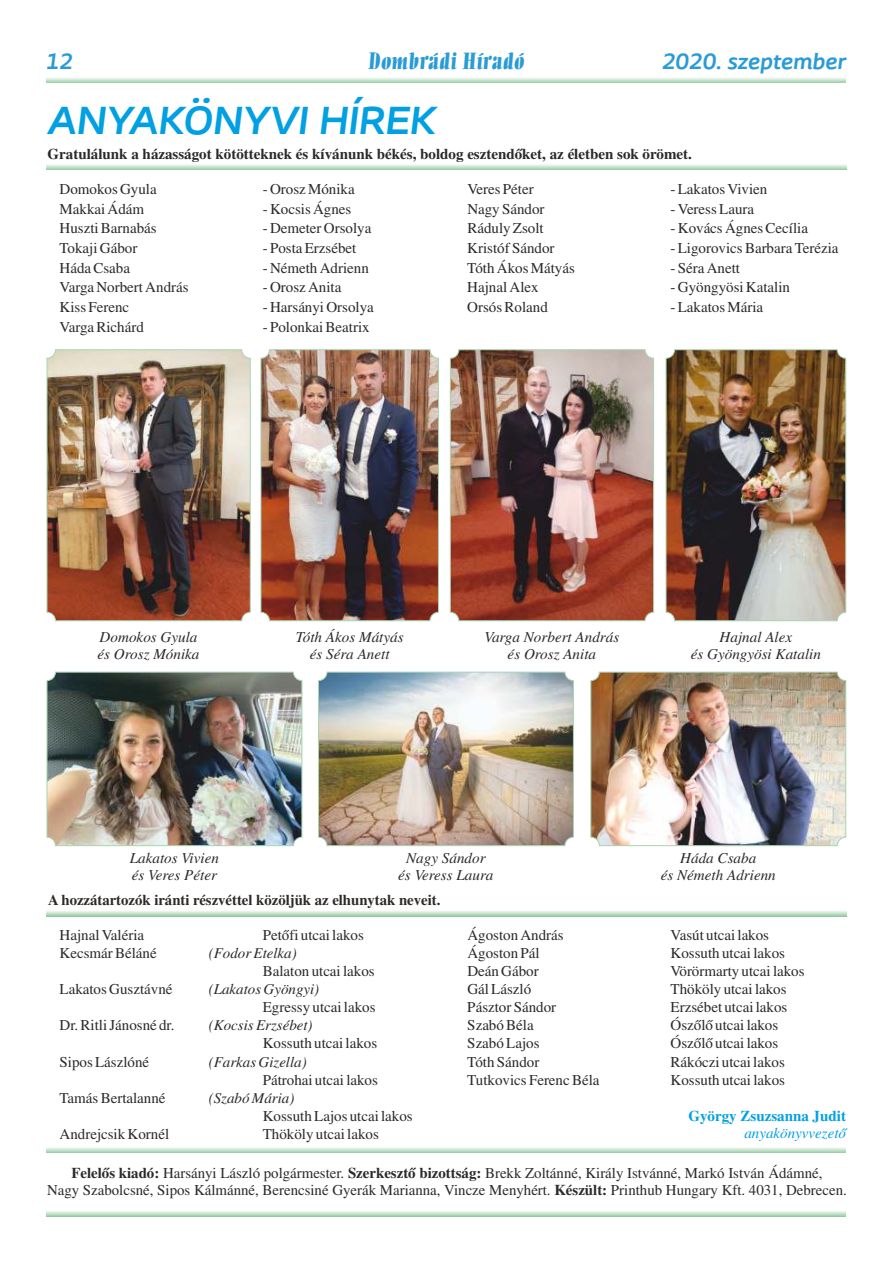
<style>
.page{position:relative;width:893px;height:1263px;background:#fff}
.page>*{position:absolute;margin:0;border:0;box-sizing:border-box;transform-origin:0 0}
.t1{font:italic 700 41.25px "Coloplast";color:#00a0e3}
.t2{font:italic 700 23.1px "Coloplast";color:#299bd7}
.t3{font:23.1px "Allegro BT";color:#299bd7}
.t4{font:italic 15.15px/16.6px "Toronto";color:#2b2a29;text-align:center}
.t5{font:15px/17px "Toronto";color:#2b2a29;text-align:center}
.t6{font:700 15px "Toronto";color:#2b2a29}
.t7{font:italic 15px "Toronto";color:#2b2a29}
.t8{font:700 15px "Toronto";color:#00a0e3}
.t9{font:italic 15px "Toronto";color:#00a0e3}
.s1{font-weight:700}
</style>
<div class="page">
<svg style="left:47px;top:78px;width:799px;height:5px;background:#c4e2ca"></svg>
<svg style="left:47px;top:164px;width:799px;height:6px"></svg>
<svg style="left:47px;top:911px;width:799px;height:5px;background:#c4e2ca"></svg>
<svg style="left:47px;top:1148px;width:799px;height:5px;background:#c0e0c6"></svg>
<img style="left:47px;top:350px;width:203px;height:271px;border-radius:9px">
<div style="left:47px;top:349px;width:204px;height:272px;border:1px solid #a9d4b0;border-radius:9px"></div>
<img style="left:666px;top:350px;width:180px;height:271px;border-radius:9px">
<div style="left:666px;top:349px;width:180px;height:272px;border:1px solid #a9d4b0;border-radius:9px"></div>
<img style="left:450px;top:350px;width:203px;height:271px;border-radius:9px">
<div style="left:450px;top:349px;width:204px;height:272px;border:1px solid #a9d4b0;border-radius:9px"></div>
<img style="left:261px;top:350px;width:177px;height:271px;border-radius:9px">
<div style="left:260px;top:349px;width:179px;height:272px;border:1px solid #a9d4b0;border-radius:9px"></div>
<img style="left:47px;top:672px;width:255px;height:173px;border-radius:9px">
<div style="left:47px;top:672px;width:255px;height:174px;border:1px solid #a9d4b0;border-radius:9px"></div>
<img style="left:318px;top:672px;width:255px;height:174px;border-radius:9px">
<div style="left:318px;top:672px;width:256px;height:174px;border:1px solid #a9d4b0;border-radius:9px"></div>
<img style="left:591px;top:672px;width:255px;height:174px;border-radius:9px">
<div style="left:590px;top:672px;width:256px;height:174px;border:1px solid #a9d4b0;border-radius:9px"></div>
<svg style="left:47px;top:1211px;width:799px;height:5px;background:#c8e4ce"></svg>
<h2 class="t2" style="left:45px;top:52px;width:28px">12</h2>
<h2 class="t3" style="left:368px;top:51px;width:158px">Dombrádi Híradó</h2>
<h2 class="t2" style="left:661px;top:52px;width:186px">2020. szeptember</h2>
<h1 class="t1" style="left:47px;top:103px;width:390px">ANYAKÖNYVI HÍREK</h1>
<p class="t6" style="left:48px;top:147px;width:646px">Gratulálunk a házasságot kötötteknek és kívánunk békés, boldog esztendőket, az életben sok örömet.</p>
<p class="t5" style="left:60px;top:181px;width:99px">Domokos Gyula</p>
<p class="t5" style="left:263px;top:181px;width:93px">- Orosz Mónika</p>
<p class="t5" style="left:60px;top:201px;width:86px">Makkai Ádám</p>
<p class="t5" style="left:263px;top:201px;width:90px">- Kocsis Ágnes</p>
<p class="t5" style="left:60px;top:221px;width:99px">Huszti Barnabás</p>
<p class="t5" style="left:263px;top:221px;width:110px">- Demeter Orsolya</p>
<p class="t5" style="left:60px;top:240px;width:79px">Tokaji Gábor</p>
<p class="t5" style="left:263px;top:240px;width:95px">- Posta Erzsébet</p>
<p class="t5" style="left:60px;top:260px;width:72px">Háda Csaba</p>
<p class="t5" style="left:263px;top:260px;width:108px">- Németh Adrienn</p>
<p class="t5" style="left:60px;top:280px;width:131px">Varga Norbert András</p>
<p class="t5" style="left:263px;top:280px;width:80px">- Orosz Anita</p>
<p class="t5" style="left:60px;top:299px;width:71px">Kiss Ferenc</p>
<p class="t5" style="left:263px;top:299px;width:113px">- Harsányi Orsolya</p>
<p class="t5" style="left:60px;top:319px;width:86px">Varga Richárd</p>
<p class="t5" style="left:263px;top:319px;width:108px">- Polonkai Beatrix</p>
<p class="t5" style="left:467px;top:181px;width:68px">Veres Péter</p>
<p class="t5" style="left:671px;top:181px;width:98px">- Lakatos Vivien</p>
<p class="t5" style="left:467px;top:201px;width:79px">Nagy Sándor</p>
<p class="t5" style="left:671px;top:201px;width:85px">- Veress Laura</p>
<p class="t5" style="left:467px;top:221px;width:78px">Ráduly Zsolt</p>
<p class="t5" style="left:671px;top:221px;width:139px">- Kovács Ágnes Cecília</p>
<p class="t5" style="left:467px;top:240px;width:89px">Kristóf Sándor</p>
<p class="t5" style="left:671px;top:240px;width:169px">- Ligorovics Barbara Terézia</p>
<p class="t5" style="left:467px;top:260px;width:109px">Tóth Ákos Mátyás</p>
<p class="t5" style="left:671px;top:260px;width:71px">- Séra Anett</p>
<p class="t5" style="left:467px;top:280px;width:73px">Hajnal Alex</p>
<p class="t5" style="left:671px;top:280px;width:121px">- Gyöngyösi Katalin</p>
<p class="t5" style="left:467px;top:299px;width:82px">Orsós Roland</p>
<p class="t5" style="left:671px;top:299px;width:94px">- Lakatos Mária</p>
<p class="t4" style="left:98px;top:629px;width:103px;text-align:left">Domokos Gyula és Orosz Mónika</p>
<p class="t4" style="left:296px;top:629px;width:109px">Tóth Ákos Mátyás és Séra Anett</p>
<p class="t4" style="left:484px;top:629px;width:136px">Varga Norbert András és Orosz Anita</p>
<p class="t4" style="left:691px;top:629px;width:132px">Hajnal Alex<br>és Gyöngyösi Katalin</p>
<p class="t4" style="left:130px;top:850px;width:91px;text-align:left">Lakatos Vivien és Veres Péter</p>
<p class="t4" style="left:398px;top:850px;width:97px">Nagy Sándor és Veress Laura</p>
<p class="t4" style="left:661px;top:850px;width:117px">Háda Csaba<br>és Németh Adrienn</p>
<p class="t6" style="left:48px;top:893px;width:394px">A hozzátartozók iránti részvéttel közöljük az elhunytak neveit.</p>
<p class="t5" style="left:60px;top:927px;width:86px">Hajnal Valéria</p>
<p class="t5" style="left:263px;top:927px;width:103px">Petőfi utcai lakos</p>
<p class="t5" style="left:60px;top:945px;width:99px">Kecsmár Béláné</p>
<p class="t7" style="left:209px;top:946px;width:89px">(Fodor Etelka)</p>
<p class="t5" style="left:263px;top:963px;width:113px">Balaton utcai lakos</p>
<p class="t5" style="left:60px;top:981px;width:114px">Lakatos Gusztávné</p>
<p class="t7" style="left:209px;top:982px;width:112px">(Lakatos Gyöngyi)</p>
<p class="t5" style="left:263px;top:999px;width:114px">Egressy utcai lakos</p>
<p class="t5" style="left:60px;top:1017px;width:117px">Dr. Ritli Jánosné dr.</p>
<p class="t7" style="left:209px;top:1018px;width:105px">(Kocsis Erzsébet)</p>
<p class="t5" style="left:263px;top:1036px;width:116px">Kossuth utcai lakos</p>
<p class="t5" style="left:60px;top:1054px;width:91px">Sipos Lászlóné</p>
<p class="t7" style="left:209px;top:1055px;width:99px">(Farkas Gizella)</p>
<p class="t5" style="left:263px;top:1072px;width:117px">Pátrohai utcai lakos</p>
<p class="t5" style="left:60px;top:1090px;width:108px">Tamás Bertalanné</p>
<p class="t7" style="left:209px;top:1091px;width:87px">(Szabó Mária)</p>
<p class="t5" style="left:263px;top:1108px;width:151px">Kossuth Lajos utcai lakos</p>
<p class="t5" style="left:60px;top:1126px;width:111px">Andrejcsik Kornél</p>
<p class="t5" style="left:263px;top:1126px;width:118px">Thököly utcai lakos</p>
<p class="t5" style="left:467px;top:927px;width:98px">Ágoston András</p>
<p class="t5" style="left:671px;top:927px;width:100px">Vasút utcai lakos</p>
<p class="t5" style="left:467px;top:945px;width:74px">Ágoston Pál</p>
<p class="t5" style="left:671px;top:945px;width:116px">Kossuth utcai lakos</p>
<p class="t5" style="left:467px;top:963px;width:73px">Deán Gábor</p>
<p class="t5" style="left:671px;top:963px;width:136px">Vörörmarty utcai lakos</p>
<p class="t5" style="left:467px;top:981px;width:65px">Gál László</p>
<p class="t5" style="left:671px;top:981px;width:118px">Thököly utcai lakos</p>
<p class="t5" style="left:467px;top:999px;width:90px">Pásztor Sándor</p>
<p class="t5" style="left:671px;top:999px;width:118px">Erzsébet utcai lakos</p>
<p class="t5" style="left:467px;top:1017px;width:68px">Szabó Béla</p>
<p class="t5" style="left:671px;top:1017px;width:109px">Ószőlő utcai lakos</p>
<p class="t5" style="left:467px;top:1036px;width:74px">Szabó Lajos</p>
<p class="t5" style="left:671px;top:1036px;width:109px">Ószőlő utcai lakos</p>
<p class="t5" style="left:467px;top:1054px;width:73px">Tóth Sándor</p>
<p class="t5" style="left:671px;top:1054px;width:116px">Rákóczi utcai lakos</p>
<p class="t5" style="left:467px;top:1072px;width:134px">Tutkovics Ferenc Béla</p>
<p class="t5" style="left:671px;top:1072px;width:116px">Kossuth utcai lakos</p>
<p class="t8" style="left:688px;top:1109px;width:159px">György Zsuzsanna Judit</p>
<p class="t9" style="left:744px;top:1126px;width:103px">anyakönyvvezető</p>
<p class="t5" style="left:47px;top:1165px;width:801px"><span class="s1">Felelős kiadó:</span> Harsányi László polgármester. <span class="s1">Szerkesztő bizottság:</span> Brekk Zoltánné, Király Istvánné, Markó István Ádámné,<br>Nagy Szabolcsné, Sipos Kálmánné, Berencsiné Gyerák Marianna, Vincze Menyhért. <span class="s1">Készült:</span> Printhub Hungary Kft. 4031, Debrecen.</p>
</div>
